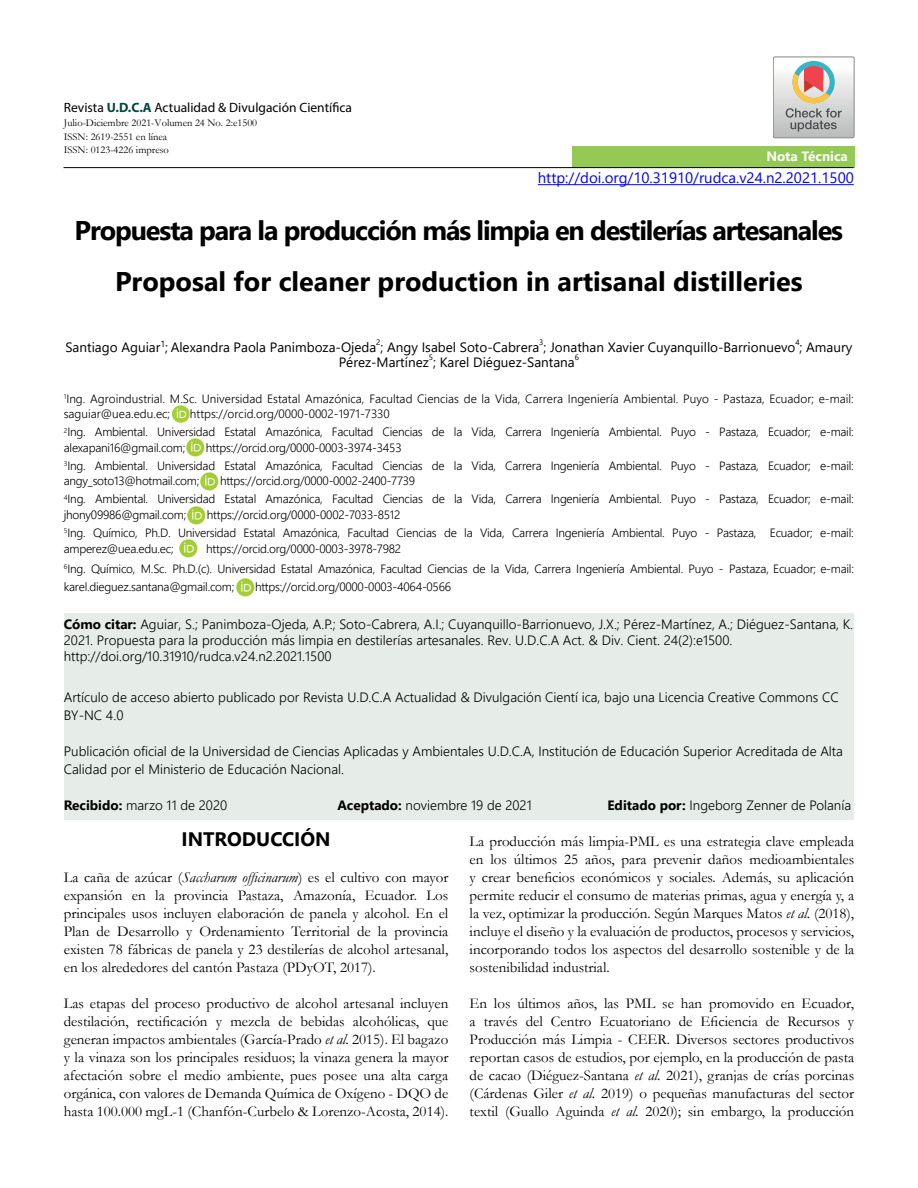
<style>
.page{position:relative;width:918px;height:1188px;background:#fff}
.page>*{position:absolute;margin:0;border:0;box-sizing:border-box;transform-origin:0 0}
.t1{font:700 27px/50.4px "Segoe UI";letter-spacing:-.04em;color:#000;text-align:center}
.t2{font:700 19.5px "Segoe UI";color:#000}
.t3{font:15px/18px "Garamond";color:#000;text-align:justify}
.t4{font:15px "Segoe UI";color:#00f}
.t5{font:300 13.5px/16.2px "Segoe UI";color:#000}
.t6{font:13.5px "Segoe UI";color:#000}
.t7{font:13.5px "Myriad Pro";color:#000}
.t8{font:700 13.5px "Segoe UI";color:#fff}
.t9{font:300 12px/18.1px "Segoe UI";letter-spacing:-.02em;color:#000}
.t10{font:300 12px/15.5px "Segoe UI";color:#000}
.t11{font:10.5px/13.5px "Garamond";color:#000}
.t12{font:7.8px "Segoe UI";color:#000}
.s1{font-weight:700;color:#00483a}
.s2{font-weight:700}
.s3{font-style:italic}
</style>
<div class="page">
<div style="left:64px;top:613px;width:790px;height:207px;background:#e6ede9"></div>
<hr style="left:538px;top:184px;width:316px;height:1px;background:#00f">
<div style="left:572px;top:146px;width:282px;height:22px;background:#93c954"></div>
<hr style="left:64px;top:167px;width:790px;height:1px;background:#000">
<svg style="left:773px;top:57px;width:81px;height:81px"></svg>
<img style="left:187px;top:439px;width:18px;height:18px">
<img style="left:200px;top:473px;width:18px;height:18px">
<img style="left:187px;top:507px;width:18px;height:18px">
<img style="left:179px;top:540px;width:18px;height:18px">
<img style="left:236px;top:578px;width:18px;height:18px">
<img style="left:172px;top:406px;width:18px;height:17px">
<p class="t7" style="left:64px;top:99px;width:290px">Revista <span class="s1">U.D.C.A</span> Actualidad &amp; Divulgación Científica</p>
<p class="t11" style="left:64px;top:116px;width:195px">Julio-Diciembre 2021-Volumen 24 No. 2:e1500<br>ISSN: 2619-2551 en línea<br>ISSN: 0123-4226 impreso</p>
<p class="t8" style="left:766px;top:143px;width:83px">Nota Técnica</p>
<p class="t4" style="left:538px;top:164px;width:318px">http://doi.org/10.31910/rudca.v24.n2.2021.1500</p>
<h1 class="t1" style="left:75px;top:203px;width:770px">Propuesta para la producción más limpia en destilerías artesanales<br>Proposal for cleaner production in artisanal distilleries</h1>
<p class="t12" style="left:376px;top:335px;width:6px">2</p>
<p class="t12" style="left:539px;top:335px;width:6px">3</p>
<p class="t12" style="left:795px;top:335px;width:6px">4</p>
<p class="t6" style="left:339px;top:350px;width:238px">Pérez-Martínez ; Karel Diéguez-Santana</p>
<p class="t6" style="left:65px;top:334px;width:788px">Santiago Aguiar<sup>1</sup>; Alexandra Paola Panimboza-Ojeda ; Angy Isabel Soto-Cabrera ; Jonathan Xavier Cuyanquillo-Barrionuevo ; Amaury</p>
<p class="t12" style="left:429px;top:350px;width:6px">5</p>
<p class="t12" style="left:575px;top:350px;width:6px">6</p>
<p class="t10" style="left:64px;top:390px;width:792px"><sup>1</sup>Ing. Agroindustrial. M.Sc. Universidad Estatal Amazónica, Facultad Ciencias de la Vida, Carrera Ingeniería Ambiental. Puyo - Pastaza, Ecuador; e-mail: saguiar@uea.edu.ec;</p>
<p class="t9" style="left:64px;top:404px;width:792px;text-indent:126px">https://orcid.org/0000-0002-1971-7330<br><sup>2</sup>Ing. Ambiental. Universidad Estatal Amazónica, Facultad Ciencias de la Vida, Carrera Ingeniería Ambiental. Puyo - Pastaza, Ecuador; e-mail:</p>
<p class="t9" style="left:64px;top:437px;width:123px">alexapani16@gmail.com;</p>
<p class="t9" style="left:64px;top:437px;width:792px;text-indent:142px">https://orcid.org/0000-0003-3974-3453<br><sup>3</sup>Ing. Ambiental. Universidad Estatal Amazónica, Facultad Ciencias de la Vida, Carrera Ingeniería Ambiental. Puyo - Pastaza, Ecuador; e-mail:</p>
<p class="t9" style="left:64px;top:471px;width:137px">angy_soto13@hotmail.com;</p>
<p class="t9" style="left:64px;top:471px;width:792px;text-indent:156px">https://orcid.org/0000-0002-2400-7739<br><sup>4</sup>Ing. Ambiental. Universidad Estatal Amazónica, Facultad Ciencias de la Vida, Carrera Ingeniería Ambiental. Puyo - Pastaza, Ecuador; e-mail:</p>
<p class="t9" style="left:64px;top:504px;width:124px">jhony09986@gmail.com;</p>
<p class="t9" style="left:64px;top:504px;width:792px;text-indent:143px">https://orcid.org/0000-0002-7033-8512<br><sup>5</sup>Ing. Químico, Ph.D. Universidad Estatal Amazónica, Facultad Ciencias de la Vida, Carrera Ingeniería Ambiental. Puyo - Pastaza, Ecuador; e-mail:</p>
<p class="t9" style="left:64px;top:538px;width:111px">amperez@uea.edu.ec;</p>
<p class="t9" style="left:64px;top:537px;width:792px;line-height:20.5px;text-indent:142px">https://orcid.org/0000-0003-3978-7982<br><sup>6</sup>Ing. Químico, M.Sc. Ph.D.(c). Universidad Estatal Amazónica, Facultad Ciencias de la Vida, Carrera Ingeniería Ambiental. Puyo - Pastaza, Ecuador; e-mail:</p>
<p class="t9" style="left:64px;top:576px;width:172px">karel.dieguez.santana@gmail.com;</p>
<p class="t9" style="left:255px;top:576px;width:198px">https://orcid.org/0000-0003-4064-0566</p>
<p class="t5" style="left:64px;top:615px;width:791px"><span class="s2">Cómo citar:</span> Aguiar, S.; Panimboza-Ojeda, A.P.; Soto-Cabrera, A.I.; Cuyanquillo-Barrionuevo, J.X.; Pérez-Martínez, A.; Diéguez-Santana, K.<br>2021. Propuesta para la producción más limpia en destilerías artesanales. Rev. U.D.C.A Act. &amp; Div. Cient. 24(2):e1500. http://doi.org/10.31910/rudca.v24.n2.2021.1500</p>
<p class="t5" style="left:64px;top:687px;width:776px;line-height:18px">Artículo de acceso abierto publicado por Revista U.D.C.A Actualidad &amp; Divulgación Cientí ica, bajo una Licencia Creative Commons CC<br>BY-NC 4.0</p>
<p class="t5" style="left:64px;top:741px;width:781px;line-height:18px">Publicación oficial de la Universidad de Ciencias Aplicadas y Ambientales U.D.C.A, Institución de Educación Superior Acreditada de Alta<br>Calidad por el Ministerio de Educación Nacional.</p>
<p class="t5" style="left:64px;top:796px;width:165px"><span class="s2">Recibido:</span> marzo 11 de 2020</p>
<p class="t5" style="left:337px;top:796px;width:196px"><span class="s2">Aceptado:</span> noviembre 19 de 2021</p>
<p class="t5" style="left:607px;top:796px;width:245px"><span class="s2">Editado por:</span> Ingeborg Zenner de Polanía</p>
<h2 class="t2" style="left:182px;top:821px;width:150px">INTRODUCCIÓN</h2>
<p class="t3" style="left:64px;top:868px;width:386px">La caña de azúcar (<span class="s3">Saccharum officinarum</span>) es el cultivo con mayor expansión en la provincia Pastaza, Amazonía, Ecuador. Los principales usos incluyen elaboración de panela y alcohol. En el Plan de Desarrollo y Ordenamiento Territorial de la provincia existen 78 fábricas de panela y 23 destilerías de alcohol artesanal, en los alrededores del cantón Pastaza (PDyOT, 2017).</p>
<p class="t3" style="left:64px;top:994px;width:386px">Las etapas del proceso productivo de alcohol artesanal incluyen destilación, rectificación y mezcla de bebidas alcohólicas, que generan impactos ambientales (García-Prado <span class="s3">et al.</span> 2015). El bagazo y la vinaza son los principales residuos; la vinaza genera la mayor afectación sobre el medio ambiente, pues posee una alta carga orgánica, con valores de Demanda Química de Oxígeno - DQO de hasta 100.000 mgL-1 (Chanfón-Curbelo &amp; Lorenzo-Acosta, 2014).</p>
<p class="t3" style="left:470px;top:832px;width:386px">La producción más limpia-PML es una estrategia clave empleada en los últimos 25 años, para prevenir daños medioambientales y crear beneficios económicos y sociales. Además, su aplicación permite reducir el consumo de materias primas, agua y energía y, a la vez, optimizar la producción. Según Marques Matos <span class="s3">et al.</span> (2018), incluye el diseño y la evaluación de productos, procesos y servicios, incorporando todos los aspectos del desarrollo sostenible y de la sostenibilidad industrial.</p>
<p class="t3" style="left:470px;top:994px;width:386px">En los últimos años, las PML se han promovido en Ecuador, a través del Centro Ecuatoriano de Eficiencia de Recursos y Producción más Limpia - CEER. Diversos sectores productivos reportan casos de estudios, por ejemplo, en la producción de pasta de cacao (Diéguez-Santana <span class="s3">et al.</span> 2021), granjas de crías porcinas (Cárdenas Giler <span class="s3">et al.</span> 2019) o pequeñas manufacturas del sector textil (Guallo Aguinda <span class="s3">et al.</span> 2020); sin embargo, la producción</p>
</div>
